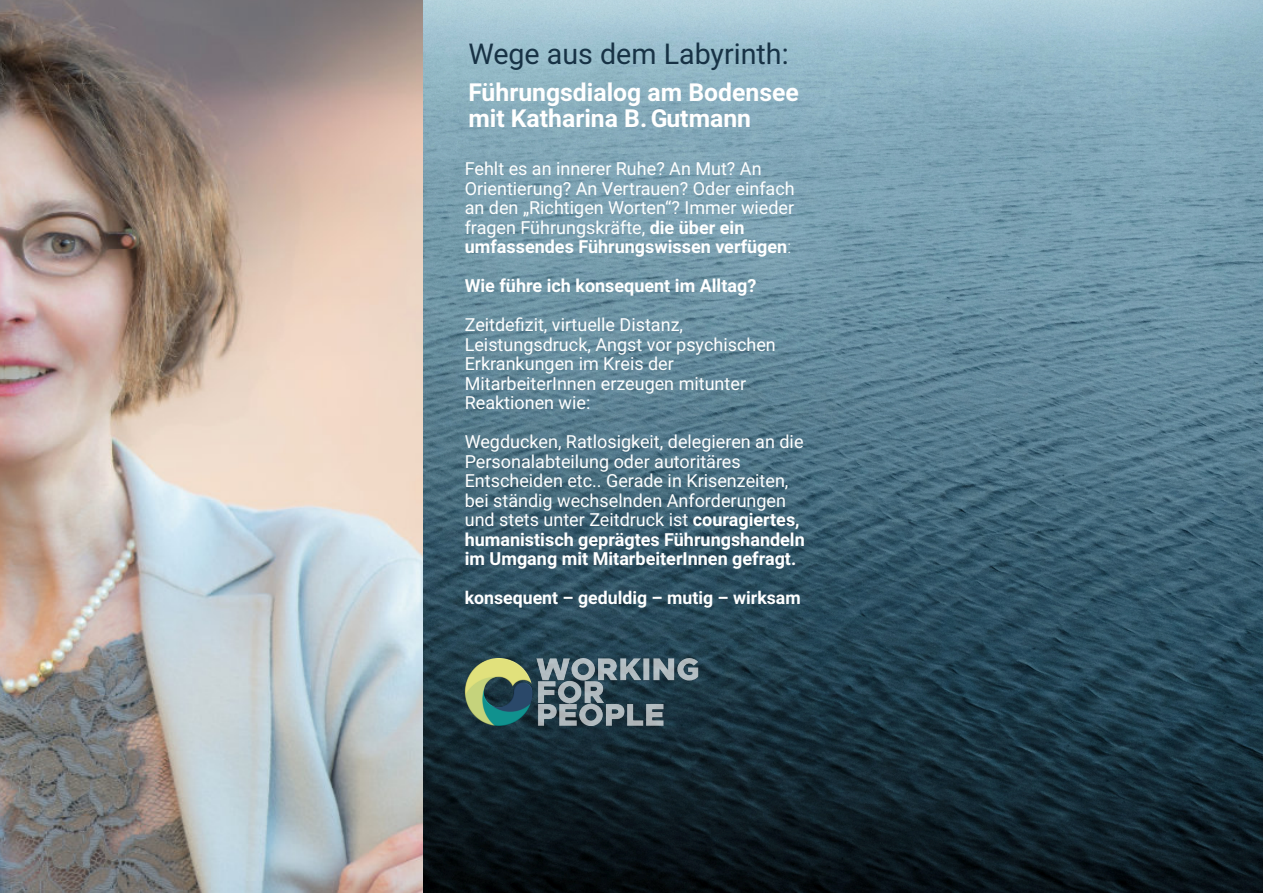
<style>
.page{position:relative;width:1263px;height:893px;background:#fff}
.page>*{position:absolute;margin:0;border:0;box-sizing:border-box;transform-origin:0 0}
.t1{font:28.65px "Roboto";color:#173245}
.t2{font:700 24.75px/25.5px "Roboto";color:#fff}
.t3{font:18px/19.5px "Roboto";color:#fff}
.t4{font:700 18px "Roboto";color:#fff}
.t5{font:700 17.7px "Roboto";color:#fff}
.s1{font-weight:700}
.s2{font-weight:300}
</style>
<div class="page">
<img style="left:422px;top:0;width:841px;height:893px">
<img style="left:0;top:0;width:422px;height:893px">
<img style="left:465px;top:658px;width:234px;height:68px">
<h1 class="t1" style="left:468px;top:42px;width:322px">Wege aus dem Labyrinth:</h1>
<h2 class="t2" style="left:468px;top:82px;width:332px">Führungsdialog am Bodensee mit Katharina B. Gutmann</h2>
<p class="t3" style="left:465px;top:161px;width:331px">Fehlt es an innerer Ruhe? An Mut? An Orientierung? An Vertrauen? Oder einfach an den „Richtigen Worten“? Immer wieder fragen Führungskräfte, <span class="s1">die über ein umfassendes Führungswissen verfügen</span><span class="s2">:</span></p>
<p class="t4" style="left:465px;top:279px;width:293px">Wie führe ich konsequent im Alltag?</p>
<p class="t3" style="left:465px;top:317px;width:313px">Zeitdefizit, virtuelle Distanz,<br>Leistungsdruck, Angst vor psychischen<br>Erkrankungen im Kreis der<br>MitarbeiterInnen erzeugen mitunter<br>Reaktionen wie:</p>
<p class="t3" style="left:465px;top:434px;width:342px">Wegducken, Ratlosigkeit, delegieren an die Personalabteilung oder autoritäres Entscheiden etc.. Gerade in Krisenzeiten, bei ständig wechselnden Anforderungen und stets unter Zeitdruck ist <span class="s1">couragiertes, humanistisch geprägtes Führungshandeln im Umgang mit MitarbeiterInnen gefragt.</span></p>
<p class="t5" style="left:465px;top:591px;width:337px">konsequent – geduldig – mutig – wirksam</p>
</div>
